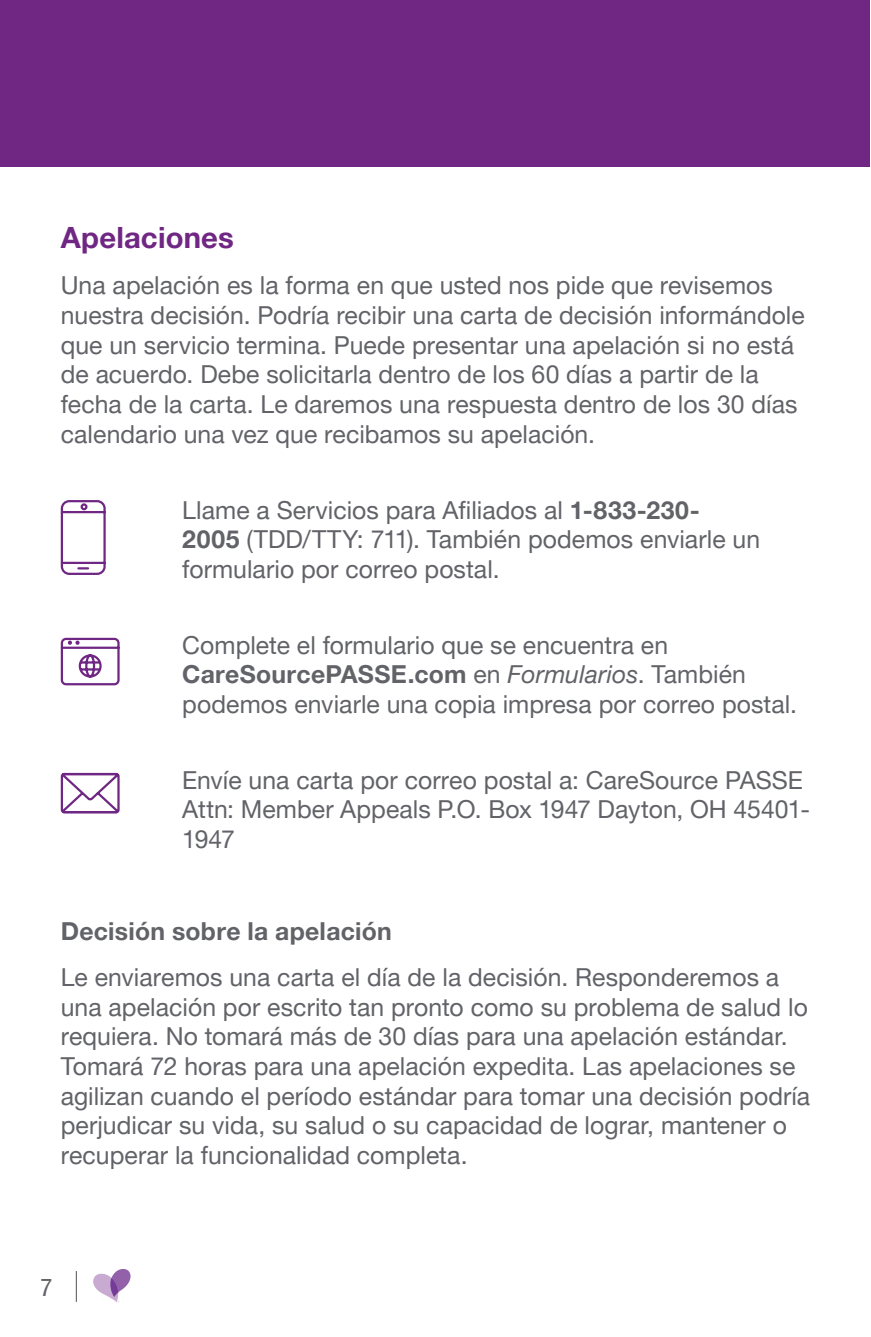
<style>
.page{position:relative;width:871px;height:1337px;background:#fff}
.page>*{position:absolute;margin:0;border:0;box-sizing:border-box;transform-origin:0 0}
.t1{font:700 29.25px "Helvetica Neue LT Pro";letter-spacing:.005em;color:#702784}
.t2{font:24.75px/29.7px "Helvetica Neue LT Pro";letter-spacing:.005em;color:#626368}
.t3{font:700 24.75px "Helvetica Neue LT Pro";letter-spacing:.01em;color:#626368}
.t4{font:condensed 24.75px "Helvetica Neue LT Pro";color:#626368}
.s1{font-weight:700}
.s2{font-style:italic}
</style>
<div class="page">
<svg style="left:93px;top:1269px;width:38px;height:33px"></svg>
<hr style="left:76px;top:1271px;width:1px;height:30px;background:#626368">
<div style="left:0;top:0;width:869px;height:167px;background:#702784"></div>
<svg style="left:60px;top:500px;width:46px;height:75px"></svg>
<div style="left:81px;top:503px;width:6px;height:7px;border:2px solid #702784;border-radius:50%"></div>
<svg style="left:60px;top:637px;width:60px;height:49px"></svg>
<svg style="left:60px;top:772px;width:60px;height:42px"></svg>
<h3 class="t1" style="left:61px;top:220px;width:175px">Apelaciones</h3>
<p class="t2" style="left:61px;top:270px;width:745px">Una apelación es la forma en que usted nos pide que revisemos nuestra decisión. Podría recibir una carta de decisión informándole que un servicio termina. Puede presentar una apelación si no está de acuerdo. Debe solicitarla dentro de los 60 días a partir de la fecha de la carta. Le daremos una respuesta dentro de los 30 días calendario una vez que recibamos su apelación.</p>
<p class="t2" style="left:182px;top:494px;width:579px">Llame a Servicios para Afiliados al <span class="s1">1-833-230-<br>2005</span> (TDD/TTY: 711). También podemos enviarle un formulario por correo postal.</p>
<p class="t2" style="left:182px;top:629px;width:616px">Complete el formulario que se encuentra en<br><span class="s1">CareSourcePASSE.com</span> en <span class="s2">Formularios</span>. También podemos enviarle una copia impresa por correo postal.</p>
<p class="t2" style="left:182px;top:764px;width:629px">Envíe una carta por correo postal a: CareSource PASSE<br>Attn: Member Appeals P.O. Box 1947 Dayton, OH 45401-<br>1947</p>
<h4 class="t3" style="left:61px;top:915px;width:332px">Decisión sobre la apelación</h4>
<p class="t2" style="left:61px;top:961px;width:751px">Le enviaremos una carta el día de la decisión. Responderemos a una apelación por escrito tan pronto como su problema de salud lo requiera. No tomará más de 30 días para una apelación estándar.<br>Tomará 72 horas para una apelación expedita. Las apelaciones se agilizan cuando el período estándar para tomar una decisión podría perjudicar su vida, su salud o su capacidad de lograr, mantener o recuperar la funcionalidad completa.</p>
<p class="t4" style="left:40px;top:1273px;width:13px">7</p>
</div>
